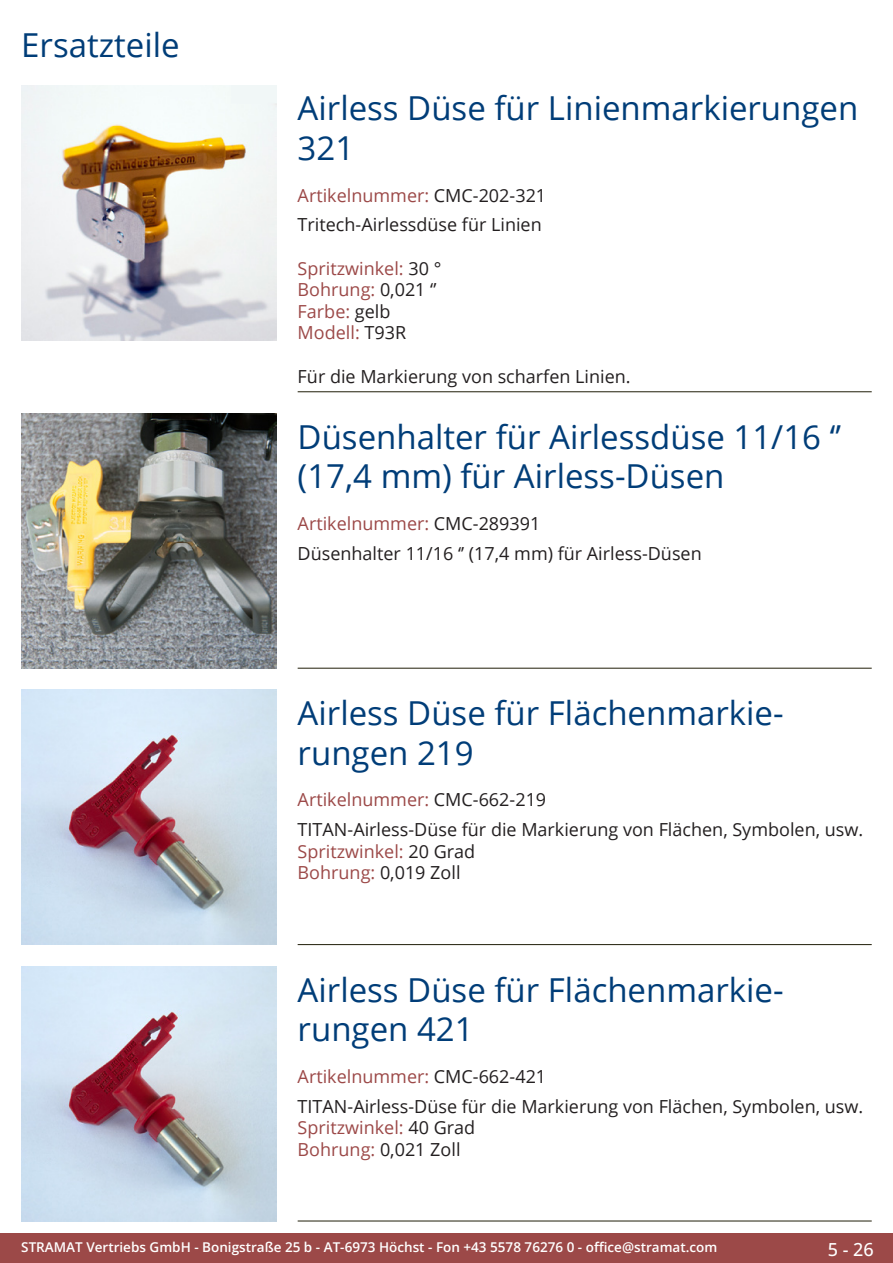
<style>
.page{position:relative;width:893px;height:1263px;background:#fff}
.page>*{position:absolute;margin:0;border:0;box-sizing:border-box;transform-origin:0 0}
.Produkttitel{font:33px/39.6px "Open Sans";color:#003d78}
.RastTitel{font:33px "Open Sans";color:#003d78}
.Beschreibung_Text{font:18px/21.6px "Open Sans";color:#231f20}
.TechDaten_Überschrif{font:18px "Open Sans";color:#9c4948}
.Beschreibung_Text-2{font:18px/21.6px "Open Sans";color:#9c4948}
.t1{font:500 18px "Open Sans";color:#fff}
.t2{font:600 13.5px "Open Sans";color:#fff}
.s1{color:#231f20}
.s2{color:#9c4948}
</style>
<div class="page">
<div style="left:0;top:1233px;width:893px;height:30px;background:#9c4948"></div>
<hr style="left:298px;top:391px;width:574px;height:1px;background:#201d08">
<hr style="left:298px;top:668px;width:574px;height:1px;background:#201d08">
<hr style="left:298px;top:944px;width:574px;height:1px;background:#201d08">
<hr style="left:298px;top:1221px;width:574px;height:1px;background:#201d08">
<img style="left:21px;top:85px;width:255px;height:255px">
<img style="left:21px;top:413px;width:255px;height:255px">
<img style="left:21px;top:690px;width:255px;height:255px">
<img style="left:21px;top:966px;width:255px;height:255px">
<p class="RastTitel" style="left:21px;top:22px;width:160px">Ersatzteile</p>
<p class="Produkttitel" style="left:298px;top:88px;width:562px">Airless Düse für Linienmarkierungen<br>321</p>
<p class="TechDaten_Überschrif" style="left:298px;top:183px;width:250px">Artikelnummer: <span class="s1">CMC-202-321</span></p>
<p class="Beschreibung_Text" style="left:298px;top:214px;width:246px">Tritech-Airlessdüse für Linien</p>
<p class="Beschreibung_Text-2" style="left:298px;top:257px;width:145px">Spritzwinkel: <span class="s1">30 °<br></span>Bohrung: <span class="s1">0,021 ‘’<br></span>Farbe: <span class="s1">gelb<br></span>Modell: <span class="s1">T93R</span></p>
<p class="Beschreibung_Text" style="left:298px;top:365px;width:334px">Für die Markierung von scharfen Linien.</p>
<p class="Produkttitel" style="left:298px;top:416px;width:545px">Düsenhalter für Airlessdüse 11/16 ‘’ (17,4 mm) für Airless-Düsen</p>
<p class="TechDaten_Überschrif" style="left:298px;top:511px;width:244px">Artikelnummer: <span class="s1">CMC-289391</span></p>
<p class="Beschreibung_Text" style="left:298px;top:542px;width:406px">Düsenhalter 11/16 ‘’ (17,4 mm) für Airless-Düsen</p>
<p class="Produkttitel" style="left:298px;top:692px;width:485px">Airless Düse für Flächenmarkie&shy;rungen 219</p>
<p class="TechDaten_Überschrif" style="left:298px;top:787px;width:250px">Artikelnummer: <span class="s1">CMC-662-219</span></p>
<p class="Beschreibung_Text" style="left:298px;top:818px;width:567px">TITAN-Airless-Düse für die Markierung von Flächen, Symbolen, usw.<br><span class="s2">Spritzwinkel:</span> 20 Grad<br><span class="s2">Bohrung:</span> 0,019 Zoll</p>
<p class="Produkttitel" style="left:298px;top:969px;width:485px">Airless Düse für Flächenmarkie&shy;rungen 421</p>
<p class="TechDaten_Überschrif" style="left:298px;top:1064px;width:250px">Artikelnummer: <span class="s1">CMC-662-421</span></p>
<p class="Beschreibung_Text" style="left:298px;top:1095px;width:567px">TITAN-Airless-Düse für die Markierung von Flächen, Symbolen, usw.<br><span class="s2">Spritzwinkel:</span> 40 Grad<br><span class="s2">Bohrung:</span> 0,021 Zoll</p>
<p class="t2" style="left:21px;top:1238px;width:698px">STRAMAT Vertriebs GmbH - Bonigstraße 25 b - AT-6973 Höchst - Fon +43 5578 76276 0 - office@stramat.com</p>
<p class="t1" style="left:828px;top:1237px;width:48px">5 - 26</p>
</div>
